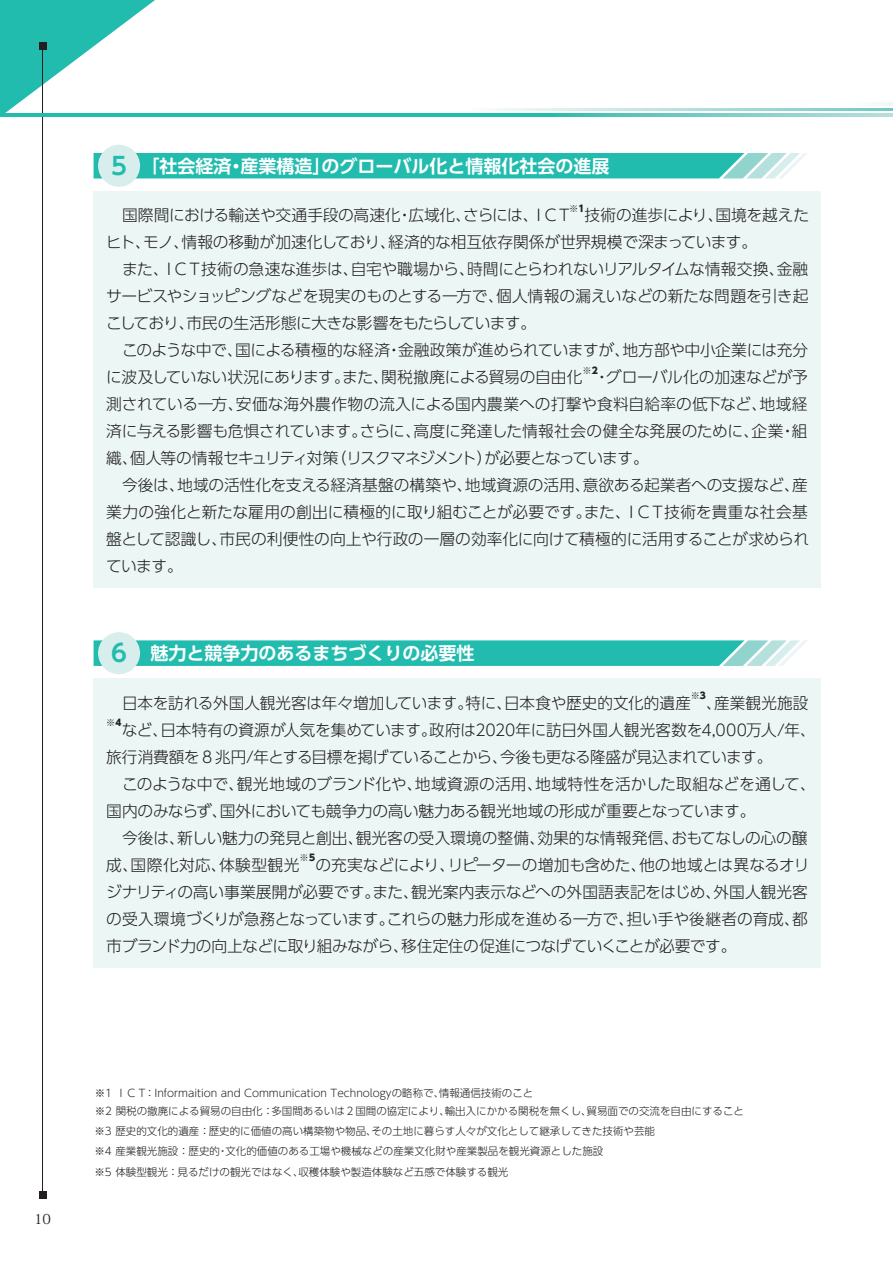
<style>
.page{position:relative;width:893px;height:1263px;background:#fff}
.page>*{position:absolute;margin:0;border:0;box-sizing:border-box;transform-origin:0 0}
.t1{font:700 18px "UD Shin Go Pro De";color:#fff}
.t2{font:300 15.75px/27px "UD Shin Go Pro";letter-spacing:-.015em;color:#231f20;text-align:justify}
.t3{font:300 15.75px "UD Shin Go Pro";letter-spacing:-.06em;color:#231f20}
.t4{font:300 15.75px "UD Shin Go Pro";letter-spacing:-.04em;color:#231f20}
.t5{font:300 15.75px "UD Shin Go Pro";letter-spacing:.025em;color:#231f20}
.t6{font:13.8px "Koz Min Pr 6 N";color:#231f20}
.t7{font:300 10.5px/20.2px "UD Shin Go Pro";color:#231f20}
.t8{font:9.15px "Koz Go Pr 6 N";color:#231f20}
.s1{font-size:24px;color:#22bcaf}
.s2{font-family:"UD Shin Go Pro";font-weight:800}
</style>
<div class="page">
<svg style="left:0;top:0;width:155px;height:114px"></svg>
<hr style="left:42px;top:46px;width:1px;height:1150px;background:#231f20">
<div style="left:39px;top:43px;width:7px;height:7px;background:#231f20"></div>
<div style="left:39px;top:1192px;width:7px;height:7px;background:#231f20"></div>
<svg style="left:0;top:114px;width:893px;height:3px;background:#43c2b7"></svg>
<svg style="left:494px;top:108px;width:399px;height:3px"></svg>
<hr style="left:850px;top:102px;width:43px;height:3px;background:#f7fbfb">
<div style="left:94px;top:191px;width:727px;height:396px;background:#ebf6f5"></div>
<svg style="left:94px;top:153px;width:713px;height:25px;background:#35c1b5"></svg>
<div style="left:98px;top:145px;width:42px;height:42px;background:#d8eeec;border-radius:50%"></div>
<div style="left:94px;top:678px;width:727px;height:290px;background:#ebf6f5"></div>
<svg style="left:94px;top:640px;width:713px;height:26px;background:#38c2b6"></svg>
<div style="left:98px;top:632px;width:42px;height:42px;background:#d8eeec;border-radius:50%"></div>
<p class="t1" style="left:111px;top:151px;width:500px"><span class="s1">5</span> 「社会経済・産業構造」のグローバル化と情報化社会の進展</p>
<p class="t8" style="left:569px;top:203px;width:17px">※<span class="s2">1</span></p>
<p class="t2" style="left:584px;top:201px;width:226px">技術の進歩により、国境を越えた</p>
<p class="t2" style="left:106px;top:228px;width:652px">ヒト、モノ、情報の移動が加速化しており、経済的な相互依存関係が世界規模で深まっています。</p>
<p class="t2" style="left:122px;top:255px;width:688px">また、ＩＣＴ技術の急速な進歩は、自宅や職場から、時間にとらわれないリアルタイムな情報交換、金融</p>
<p class="t2" style="left:106px;top:282px;width:704px">サービスやショッピングなどを現実のものとする一方で、個人情報の漏えいなどの新たな問題を引き起</p>
<p class="t4" style="left:106px;top:311px;width:431px">こしており、市民の生活形態に大きな影響をもたらしています。</p>
<p class="t2" style="left:122px;top:336px;width:688px">このような中で、国による積極的な経済・金融政策が進められていますが、地方部や中小企業には充分</p>
<p class="t2" style="left:106px;top:363px;width:478px">に波及していない状況にあります。また、関税撤廃による貿易の自由化</p>
<p class="t8" style="left:582px;top:365px;width:17px">※<span class="s2">2</span></p>
<p class="t2" style="left:594px;top:363px;width:215px">・グローバル化の加速などが予</p>
<p class="t2" style="left:106px;top:390px;width:703px">測されている一方、安価な海外農作物の流入による国内農業への打撃や食料自給率の低下など、地域経</p>
<p class="t2" style="left:106px;top:417px;width:703px">済に与える影響も危惧されています。さらに、高度に発達した情報社会の健全な発展のために、企業・組</p>
<p class="t3" style="left:106px;top:446px;width:544px">織、個人等の情報セキュリティ対策（リスクマネジメント）が必要となっています。</p>
<p class="t2" style="left:122px;top:471px;width:687px">今後は、地域の活性化を支える経済基盤の構築や、地域資源の活用、意欲ある起業者への支援など、産</p>
<p class="t2" style="left:106px;top:498px;width:703px">業力の強化と新たな雇用の創出に積極的に取り組むことが必要です。また、ＩＣＴ技術を貴重な社会基</p>
<p class="t2" style="left:106px;top:525px;width:704px">盤として認識し、市民の利便性の向上や行政の一層の効率化に向けて積極的に活用することが求められ</p>
<p class="t2" style="left:106px;top:552px;width:78px">ています。</p>
<p class="t2" style="left:122px;top:201px;width:452px">国際間における輸送や交通手段の高速化・広域化、さらには、ＩＣＴ</p>
<p class="t1" style="left:111px;top:639px;width:365px"><span class="s1">6</span> 魅力と競争力のあるまちづくりの必要性</p>
<p class="t2" style="left:122px;top:689px;width:570px">日本を訪れる外国人観光客は年々増加しています。特に、日本食や歴史的文化的遺産</p>
<p class="t8" style="left:691px;top:691px;width:17px">※<span class="s2">3</span></p>
<p class="t2" style="left:706px;top:689px;width:104px">、産業観光施設</p>
<p class="t8" style="left:106px;top:718px;width:17px">※<span class="s2">4</span></p>
<p class="t2" style="left:122px;top:716px;width:695px">など、日本特有の資源が人気を集めています。政府は2020年に訪日外国人観光客数を4,000万人/年、</p>
<p class="t2" style="left:106px;top:743px;width:667px">旅行消費額を８兆円/年とする目標を掲げていることから、今後も更なる隆盛が見込まれています。</p>
<p class="t2" style="left:122px;top:770px;width:695px">このような中で、観光地域のブランド化や、地域資源の活用、地域特性を活かした取組などを通して、</p>
<p class="t2" style="left:106px;top:797px;width:651px">国内のみならず、国外においても競争力の高い魅力ある観光地域の形成が重要となっています。</p>
<p class="t2" style="left:122px;top:824px;width:687px">今後は、新しい魅力の発見と創出、観光客の受入環境の整備、効果的な情報発信、おもてなしの心の醸</p>
<p class="t5" style="left:106px;top:852px;width:195px">成、国際化対応、体験型観光</p>
<p class="t8" style="left:300px;top:853px;width:17px">※<span class="s2">5</span></p>
<p class="t2" style="left:106px;top:851px;width:705px;text-indent:209px">の充実などにより、リピーターの増加も含めた、他の地域とは異なるオリジナリティの高い事業展開が必要です。また、観光案内表示などへの外国語表記をはじめ、外国人観光客の受入環境づくりが急務となっています。これらの魅力形成を進める一方で、担い手や後継者の育成、都市ブランド力の向上などに取り組みながら、移住定住の促進につなげていくことが必要です。</p>
<p class="t6" style="left:34px;top:1211px;width:18px">10</p>
<p class="t7" style="left:95px;top:1083px;width:651px;line-height:18.8px">※1 ＩＣＴ：Informaition and Communication Technologyの略称で、情報通信技術のこと<br>※2 関税の撤廃による貿易の自由化：多国間あるいは２国間の協定により、輸出入にかかる関税を無くし、貿易面での交流を自由にすること</p>
<p class="t7" style="left:94px;top:1121px;width:562px">※3 歴史的文化的遺産：歴史的に価値の高い構築物や物品、その土地に暮らす人々が文化として継承してきた技術や芸能※4 産業観光施設：歴史的・文化的価値のある工場や機械などの産業文化財や産業製品を観光資源とした施設<br>※5 体験型観光：見るだけの観光ではなく、収穫体験や製造体験など五感で体験する観光</p>
</div>
